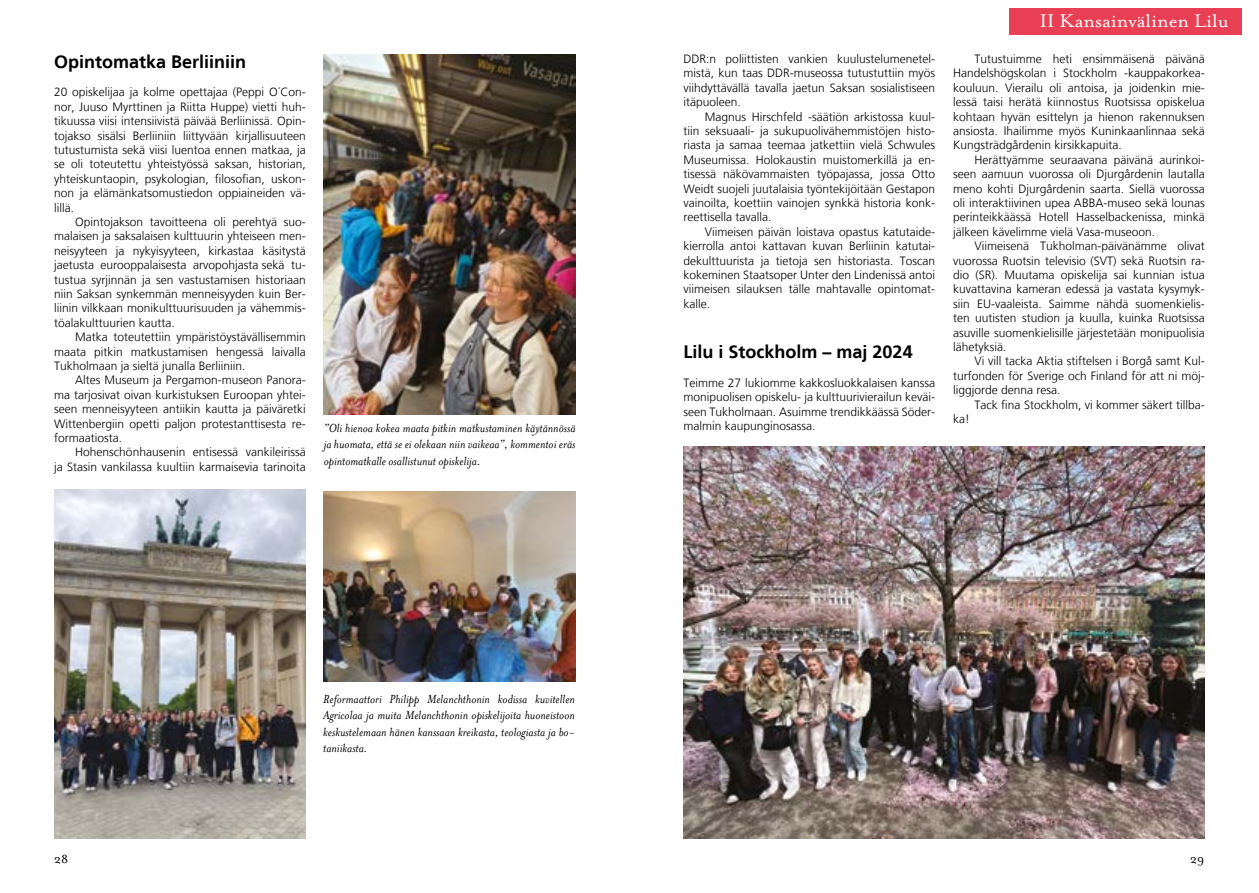
<style>
.page{position:relative;width:1259px;height:893px;background:#fff}
.page>*{position:absolute;margin:0;border:0;box-sizing:border-box;transform-origin:0 0}
.t1{font:21px "Mrs Eaves OT";color:#fff}
.t2{font:700 18px "Frutiger LT";color:#000}
.t3{font:italic 13.5px/16.5px "Mrs Eaves OT";color:#000;text-align:justify}
.t4{font:13.5px "Mrs Eaves OT";color:#000}
.t5{font:300 12px/14.4px "Frutiger LT";color:#000;text-align:justify}
</style>
<div class="page">
<div style="left:1009px;top:8px;width:233px;height:27px;background:#e83f55"></div>
<img style="left:54px;top:489px;width:252px;height:350px">
<img style="left:323px;top:54px;width:253px;height:360px">
<img style="left:324px;top:491px;width:251px;height:191px">
<img style="left:683px;top:446px;width:522px;height:393px">
<h2 class="t2" style="left:54px;top:51px;width:194px">Opintomatka Berliiniin</h2>
<p class="t5" style="left:54px;top:85px;width:253px">20 opiskelijaa ja kolme opettajaa (Peppi O´Con&shy;nor, Juuso Myrttinen ja Riitta Huppe) vietti huh&shy;tikuussa viisi intensiivistä päivää Berliinissä. Opin&shy;tojakso sisälsi Berliiniin liittyvään kirjallisuuteen tutustumista sekä viisi luentoa ennen matkaa, ja se oli toteutettu yhteistyössä saksan, historian, yhteiskuntaopin, psykologian, filosofian, uskon&shy;non ja elämänkatsomustiedon oppiaineiden vä&shy;lillä.</p>
<p class="t5" style="left:54px;top:215px;width:253px;text-indent:21px">Opintojakson tavoitteena oli perehtyä suo&shy;malaisen ja saksalaisen kulttuurin yhteiseen men&shy;neisyyteen ja nykyisyyteen, kirkastaa käsitystä jaetusta eurooppalaisesta arvopohjasta sekä tu&shy;tustua syrjinnän ja sen vastustamisen historiaan niin Saksan synkemmän menneisyyden kuin Ber&shy;liinin vilkkaan monikulttuurisuuden ja vähemmis&shy;töalakulttuurien kautta.</p>
<p class="t5" style="left:54px;top:330px;width:253px;text-indent:21px">Matka toteutettiin ympäristöystävällisemmin maata pitkin matkustamisen hengessä laivalla Tukholmaan ja sieltä junalla Berliiniin.</p>
<p class="t5" style="left:54px;top:373px;width:253px;text-indent:21px">Altes Museum ja Pergamon-museon Panora&shy;ma tarjosivat oivan kurkistuksen Euroopan yhtei&shy;seen menneisyyteen antiikin kautta ja päiväretki Wittenbergiin opetti paljon protestanttisesta re&shy;formaatiosta.</p>
<p class="t5" style="left:54px;top:445px;width:253px;text-align:right">Hohenschönhausenin entisessä vankileirissä<br>ja Stasin vankilassa kuultiin karmaisevia tarinoita</p>
<p class="t3" style="left:324px;top:419px;width:253px">”Oli hienoa kokea maata pitkin matkustaminen käytännössä ja huomata, että se ei olekaan niin vaikeaa”, kommentoi eräs opintomatkalle osallistunut opiskelija.</p>
<p class="t3" style="left:323px;top:690px;width:253px">Reformaattori Philipp Melanchthonin kodissa kuvitellen Agricolaa ja muita Melanchthonin opiskelijoita huoneistoon keskustelemaan hänen kanssaan kreikasta, teologiasta ja bo&shy;taniikasta.</p>
<p class="t5" style="left:683px;top:52px;width:253px">DDR:n poliittisten vankien kuulustelumenetel&shy;mistä, kun taas DDR-museossa tutustuttiin myös viihdyttävällä tavalla jaetun Saksan sosialistiseen itäpuoleen.</p>
<p class="t5" style="left:683px;top:109px;width:253px;text-indent:21px">Magnus Hirschfeld -säätiön arkistossa kuul&shy;tiin seksuaali- ja sukupuolivähemmistöjen histo&shy;riasta ja samaa teemaa jatkettiin vielä Schwules Museumissa. Holokaustin muistomerkillä ja en&shy;tisessä näkövammaisten työpajassa, jossa Otto Weidt suojeli juutalaisia työntekijöitään Gestapon vainoilta, koettiin vainojen synkkä historia konk&shy;reettisella tavalla.</p>
<p class="t5" style="left:683px;top:225px;width:253px;text-indent:21px">Viimeisen päivän loistava opastus katutaide&shy;kierrolla antoi kattavan kuvan Berliinin katutai&shy;dekulttuurista ja tietoja sen historiasta. Toscan kokeminen Staatsoper Unter den Lindenissä antoi viimeisen silauksen tälle mahtavalle opintomat&shy;kalle.</p>
<h2 class="t2" style="left:683px;top:341px;width:231px">Lilu i Stockholm – maj 2024</h2>
<p class="t5" style="left:683px;top:376px;width:253px">Teimme 27 lukiomme kakkosluokkalaisen kanssa monipuolisen opiskelu- ja kulttuurivierailun keväi&shy;seen Tukholmaan. Asuimme trendikkäässä Söder&shy;malmin kaupunginosassa.</p>
<h1 class="t1" style="left:1040px;top:10px;width:190px">II Kansainvälinen Lilu</h1>
<p class="t5" style="left:953px;top:52px;width:253px;text-indent:21px">Tutustuimme heti ensimmäisenä päivänä Handelshögskolan i Stockholm -kauppakorkea&shy;kouluun. Vierailu oli antoisa, ja joidenkin mie&shy;lessä taisi herätä kiinnostus Ruotsissa opiskelua kohtaan hyvän esittelyn ja hienon rakennuksen ansiosta. Ihailimme myös Kuninkaanlinnaa sekä Kungsträdgårdenin kirsikkapuita.</p>
<p class="t5" style="left:953px;top:153px;width:253px;text-indent:21px">Herättyämme seuraavana päivänä aurinkoi&shy;seen aamuun vuorossa oli Djurgårdenin lautalla meno kohti Djurgårdenin saarta. Siellä vuorossa oli interaktiivinen upea ABBA-museo sekä lounas perinteikkäässä Hotell Hasselbackenissa, minkä jälkeen kävelimme vielä Vasa-museoon.</p>
<p class="t5" style="left:953px;top:239px;width:253px;text-indent:21px">Viimeisenä Tukholman-päivänämme olivat vuorossa Ruotsin televisio (SVT) sekä Ruotsin ra&shy;dio (SR). Muutama opiskelija sai kunnian istua kuvattavina kameran edessä ja vastata kysymyk&shy;siin EU-vaaleista. Saimme nähdä suomenkielis&shy;ten uutisten studion ja kuulla, kuinka Ruotsissa asuville suomenkielisille järjestetään monipuolisia lähetyksiä.</p>
<p class="t5" style="left:953px;top:354px;width:253px;text-indent:21px">Vi vill tacka Aktia stiftelsen i Borgå samt Kul&shy;turfonden för Sverige och Finland för att ni möj&shy;liggjorde denna resa.</p>
<p class="t5" style="left:974px;top:397px;width:232px">Tack fina Stockholm, vi kommer säkert tillba-</p>
<p class="t5" style="left:953px;top:412px;width:18px">ka!</p>
<p class="t4" style="left:54px;top:852px;width:16px">28</p>
<p class="t4" style="left:1190px;top:852px;width:16px">29</p>
</div>
